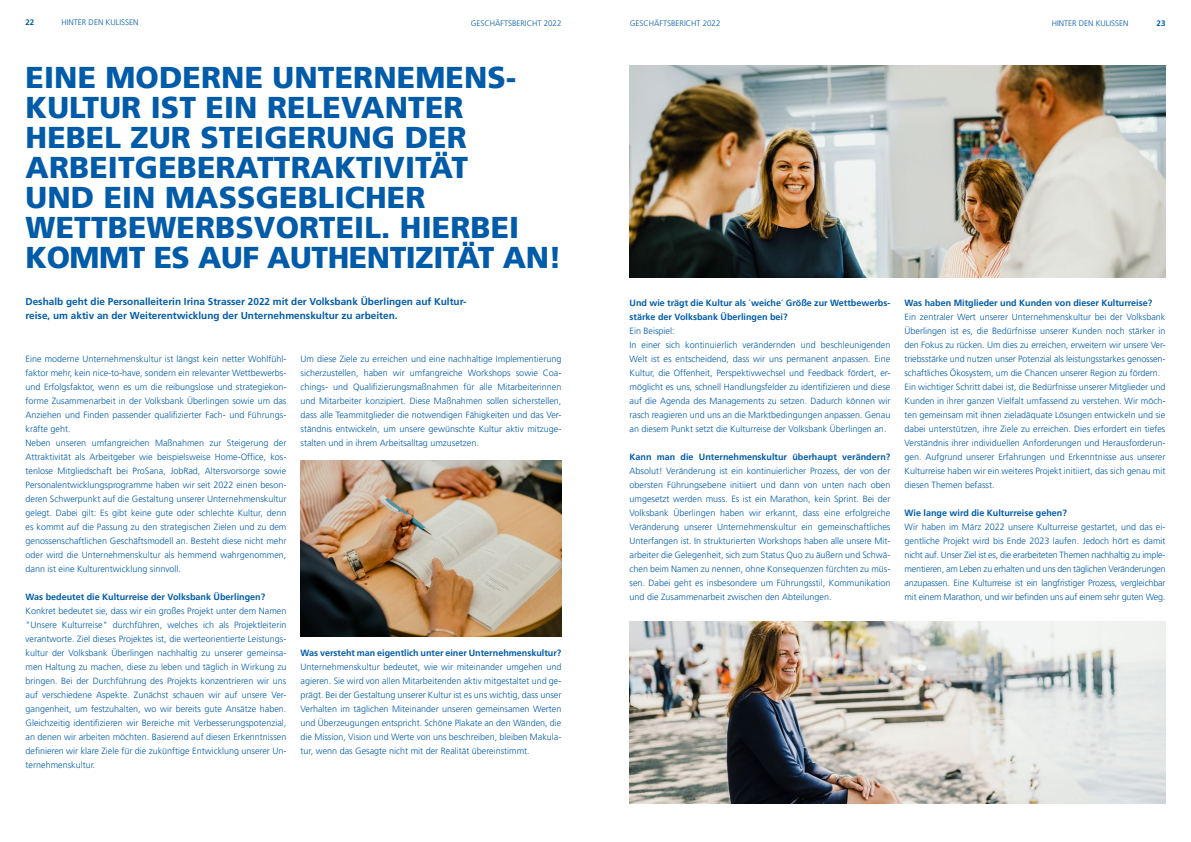
<style>
.page{position:relative;width:1191px;height:842px;background:#fff}
.page>*{position:absolute;margin:0;border:0;box-sizing:border-box;transform-origin:0 0}
.t1{font:900 30px/30px "Frutiger LT Pro";letter-spacing:.005em;color:#005ba9}
.t2{font:700 10px/14px "Frutiger LT Std";color:#005ba9}
.t3{font:300 9px/14px "Frutiger LT Pro";color:#005ba9;text-align:justify}
.t4{font:700 9px/14px "Frutiger LT Pro";color:#005ba9}
.t5{font:300 8px "Frutiger LT Std";color:#005ba9}
.t6{font:300 8px "Frutiger LT Pro";color:#005ba9}
.t7{font:700 8px "Frutiger LT Std";color:#005ba9}
</style>
<div class="page">
<img style="left:630px;top:66px;width:535px;height:212px">
<img style="left:630px;top:621px;width:535px;height:182px">
<img style="left:300px;top:460px;width:261px;height:177px">
<p class="t7" style="left:26px;top:18px;width:10px">22</p>
<p class="t6" style="left:62px;top:18px;width:78px">HINTER DEN KULISSEN</p>
<p class="t5" style="left:471px;top:18px;width:92px">GESCHÄFTSBERICHT 2022</p>
<p class="t5" style="left:630px;top:18px;width:92px">GESCHÄFTSBERICHT 2022</p>
<p class="t6" style="left:1051px;top:18px;width:78px">HINTER DEN KULISSEN</p>
<p class="t7" style="left:1156px;top:18px;width:10px">23</p>
<h1 class="t1" style="left:26px;top:63px;width:538px">EINE MODERNE UNTERNEMENS-<br>KULTUR IST EIN RELEVANTER<br>HEBEL ZUR STEIGERUNG DER<br>ARBEITGEBERATTRAKTIVITÄT<br>UND EIN MASSGEBLICHER<br>WETTBEWERBSVORTEIL. HIERBEI<br>KOMMT ES AUF AUTHENTIZITÄT AN!</h1>
<p class="t2" style="left:26px;top:295px;width:442px">Deshalb geht die Personalleiterin Irina Strasser 2022 mit der Volksbank Überlingen auf Kultur&shy;reise, um aktiv an der Weiterentwicklung der Unternehmenskultur zu arbeiten.</p>
<p class="t3" style="left:26px;top:351px;width:262px;text-align:left">Eine moderne Unternehmenskultur ist längst kein netter Wohlfühl&shy;faktor mehr, kein nice-to-have, sondern ein relevanter Wettbewerbs&shy;und Erfolgsfaktor, wenn es um die reibungslose und strategiekon&shy;forme Zusammenarbeit in der Volksbank Überlingen sowie um das Anziehen und Finden passender qualifizierter Fach- und Führungs&shy;kräfte geht.<br>Neben unseren umfangreichen Maßnahmen zur Steigerung der Attraktivität als Arbeitgeber wie beispielsweise Home-Office, kos&shy;tenlose Mitgliedschaft bei ProSana, JobRad, Altersvorsorge sowie Personalentwicklungsprogramme haben wir seit 2022 einen beson&shy;deren Schwerpunkt auf die Gestaltung unserer Unternehmenskultur gelegt. Dabei gilt: Es gibt keine gute oder schlechte Kultur, denn es kommt auf die Passung zu den strategischen Zielen und zu dem genossenschaftlichen Geschäftsmodell an. Besteht diese nicht mehr oder wird die Unternehmenskultur als hemmend wahrgenommen, dann ist eine Kulturentwicklung sinnvoll.</p>
<p class="t4" style="left:26px;top:589px;width:241px">Was bedeutet die Kulturreise der Volksbank Überlingen?</p>
<p class="t3" style="left:26px;top:604px;width:262px">Konkret bedeutet sie, dass wir ein großes Projekt unter dem Namen "Unsere Kulturreise" durchführen, welches ich als Projektleiterin verantworte. Ziel dieses Projektes ist, die werteorientierte Leistungs&shy;kultur der Volksbank Überlingen nachhaltig zu unserer gemeinsa&shy;men Haltung zu machen, diese zu leben und täglich in Wirkung zu bringen. Bei der Durchführung des Projekts konzentrieren wir uns auf verschiedene Aspekte. Zunächst schauen wir auf unsere Ver&shy;gangenheit, um festzuhalten, wo wir bereits gute Ansätze haben.<br>Gleichzeitig identifizieren wir Bereiche mit Verbesserungspotenzial, an denen wir arbeiten möchten. Basierend auf diesen Erkenntnissen definieren wir klare Ziele für die zukünftige Entwicklung unserer Un&shy;ternehmenskultur.</p>
<p class="t3" style="left:300px;top:352px;width:262px">Um diese Ziele zu erreichen und eine nachhaltige Implementierung sicherzustellen, haben wir umfangreiche Workshops sowie Coa&shy;chings- und Qualifizierungsmaßnahmen für alle Mitarbeiterinnen und Mitarbeiter konzipiert. Diese Maßnahmen sollen sicherstellen, dass alle Teammitglieder die notwendigen Fähigkeiten und das Ver&shy;ständnis entwickeln, um unsere gewünschte Kultur aktiv mitzuge&shy;stalten und in ihrem Arbeitsalltag umzusetzen.</p>
<p class="t4" style="left:300px;top:646px;width:262px">Was versteht man eigentlich unter einer Unternehmenskultur?</p>
<p class="t3" style="left:300px;top:660px;width:262px">Unternehmenskultur bedeutet, wie wir miteinander umgehen und agieren. Sie wird von allen Mitarbeitenden aktiv mitgestaltet und ge&shy;prägt. Bei der Gestaltung unserer Kultur ist es uns wichtig, dass unser Verhalten im täglichen Miteinander unseren gemeinsamen Werten und Überzeugungen entspricht. Schöne Plakate an den Wänden, die die Mission, Vision und Werte von uns beschreiben, bleiben Makula&shy;tur, wenn das Gesagte nicht mit der Realität übereinstimmt.</p>
<p class="t4" style="left:629px;top:296px;width:262px">Und wie trägt die Kultur als ´weiche´ Größe zur Wettbewerbs&shy;stärke der Volksbank Überlingen bei?</p>
<p class="t3" style="left:629px;top:324px;width:262px;text-align:left">Ein Beispiel:<br>In einer sich kontinuierlich verändernden und beschleunigenden Welt ist es entscheidend, dass wir uns permanent anpassen. Eine Kultur, die Offenheit, Perspektivwechsel und Feedback fördert, er&shy;möglicht es uns, schnell Handlungsfelder zu identifizieren und diese auf die Agenda des Managements zu setzen. Dadurch können wir rasch reagieren und uns an die Marktbedingungen anpassen. Genau an diesem Punkt setzt die Kulturreise der Volksbank Überlingen an.</p>
<p class="t4" style="left:629px;top:450px;width:262px">Kann man die Unternehmenskultur überhaupt verändern?</p>
<p class="t3" style="left:629px;top:464px;width:262px">Absolut! Veränderung ist ein kontinuierlicher Prozess, der von der obersten Führungsebene initiiert und dann von unten nach oben umgesetzt werden muss. Es ist ein Marathon, kein Sprint. Bei der Volksbank Überlingen haben wir erkannt, dass eine erfolgreiche Veränderung unserer Unternehmenskultur ein gemeinschaftliches Unterfangen ist. In strukturierten Workshops haben alle unsere Mit&shy;arbeiter die Gelegenheit, sich zum Status Quo zu äußern und Schwä&shy;chen beim Namen zu nennen, ohne Konsequenzen fürchten zu müs&shy;sen. Dabei geht es insbesondere um Führungsstil, Kommunikation und die Zusammenarbeit zwischen den Abteilungen.</p>
<p class="t4" style="left:904px;top:296px;width:249px">Was haben Mitglieder und Kunden von dieser Kulturreise?</p>
<p class="t3" style="left:904px;top:310px;width:262px;text-align:left">Ein zentraler Wert unserer Unternehmenskultur bei der Volksbank Überlingen ist es, die Bedürfnisse unserer Kunden noch stärker in den Fokus zu rücken. Um dies zu erreichen, erweitern wir unsere Ver&shy;triebsstärke und nutzen unser Potenzial als leistungsstarkes genossen&shy;schaftliches Ökosystem, um die Chancen unserer Region zu fördern.<br>Ein wichtiger Schritt dabei ist, die Bedürfnisse unserer Mitglieder und Kunden in ihrer ganzen Vielfalt umfassend zu verstehen. Wir möch&shy;ten gemeinsam mit ihnen zieladäquate Lösungen entwickeln und sie dabei unterstützen, ihre Ziele zu erreichen. Dies erfordert ein tiefes Verständnis ihrer individuellen Anforderungen und Herausforderun&shy;gen. Aufgrund unserer Erfahrungen und Erkenntnisse aus unserer Kulturreise haben wir ein weiteres Projekt initiiert, das sich genau mit diesen Themen befasst.</p>
<p class="t4" style="left:904px;top:506px;width:164px">Wie lange wird die Kulturreise gehen?</p>
<p class="t3" style="left:904px;top:520px;width:262px">Wir haben im März 2022 unsere Kulturreise gestartet, und das ei&shy;gentliche Projekt wird bis Ende 2023 laufen. Jedoch hört es damit nicht auf. Unser Ziel ist es, die erarbeiteten Themen nachhaltig zu imple&shy;mentieren, am Leben zu erhalten und uns den täglichen Veränderungen anzupassen. Eine Kulturreise ist ein langfristiger Prozess, vergleichbar mit einem Marathon, und wir befinden uns auf einem sehr guten Weg.</p>
</div>
